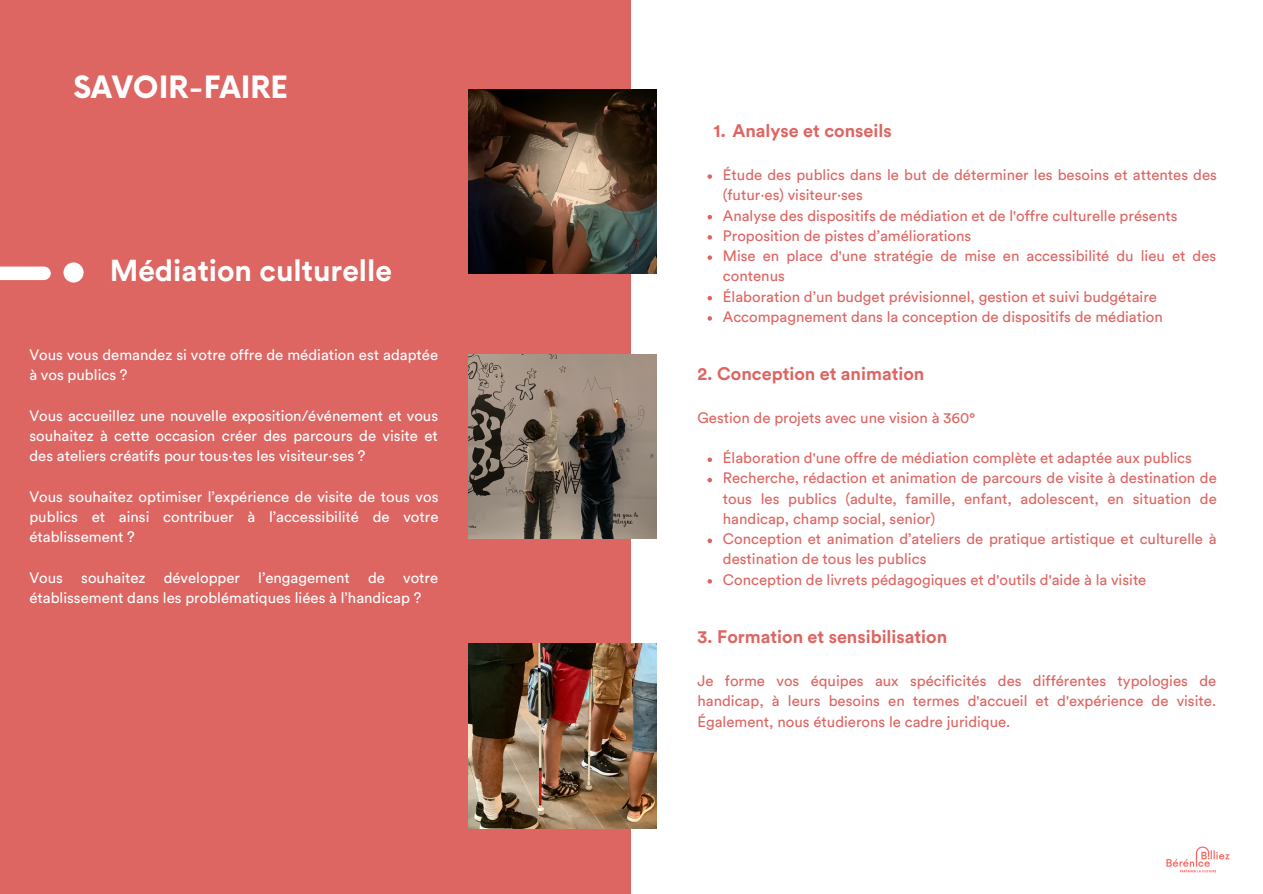
<style>
.page{position:relative;width:1263px;height:894px;background:#fff}
.page>*{position:absolute;margin:0;border:0;box-sizing:border-box;transform-origin:0 0}
.t1{font:700 30px "Circular Std";color:#fff}
.t2{font:700 30px "Now Alt";color:#fff}
.t3{font:700 18px "Circular Std";color:#dd6562}
.t4{font:15px/20.2px "Circular Std";color:#dd6562}
.t5{font:15px/20.2px "Circular Std";color:#fff}
</style>
<div class="page">
<div style="left:0;top:0;width:631px;height:893px;background:#dd6562"></div>
<svg style="left:0;top:266px;width:51px;height:14px"></svg>
<div style="left:63px;top:262px;width:21px;height:20px;background:#fff;border-radius:50%"></div>
<img style="left:469px;top:354px;width:188px;height:184px">
<img style="left:469px;top:643px;width:188px;height:185px">
<img style="left:469px;top:89px;width:188px;height:185px">
<img style="left:1166px;top:846px;width:64px;height:27px">
<svg style="left:707px;top:174px;width:5px;height:5px"></svg>
<svg style="left:707px;top:215px;width:5px;height:4px"></svg>
<svg style="left:707px;top:235px;width:5px;height:4px"></svg>
<svg style="left:707px;top:255px;width:5px;height:5px"></svg>
<svg style="left:707px;top:296px;width:5px;height:4px"></svg>
<svg style="left:707px;top:316px;width:5px;height:4px"></svg>
<svg style="left:707px;top:457px;width:5px;height:5px"></svg>
<svg style="left:707px;top:477px;width:5px;height:5px"></svg>
<svg style="left:707px;top:538px;width:5px;height:5px"></svg>
<svg style="left:707px;top:579px;width:5px;height:4px"></svg>
<h1 class="t2" style="left:74px;top:71px;width:216px">SAVOIR-FAIRE</h1>
<h1 class="t1" style="left:110px;top:256px;width:284px">Médiation culturelle</h1>
<p class="t5" style="left:29px;top:345px;width:410px">Vous vous demandez si votre offre de médiation est adaptée à vos publics ?</p>
<p class="t5" style="left:29px;top:406px;width:410px;text-align:justify">Vous accueillez une nouvelle exposition/événement et vous souhaitez à cette occasion créer des parcours de visite et des ateliers créatifs pour tous·tes les visiteur·ses ?</p>
<p class="t5" style="left:29px;top:487px;width:411px;text-align:justify">Vous souhaitez optimiser l’expérience de visite de tous vos publics et ainsi contribuer à l’accessibilité de votre établissement ?</p>
<p class="t5" style="left:29px;top:568px;width:410px">Vous souhaitez développer l’engagement de votre établissement dans les problématiques liées à l’handicap ?</p>
<p class="t3" style="left:713px;top:123px;width:180px">1. Analyse et conseils</p>
<p class="t4" style="left:723px;top:165px;width:496px">Étude des publics dans le but de déterminer les besoins et attentes des (futur·es) visiteur·ses<br>Analyse des dispositifs de médiation et de l'offre culturelle présents Proposition de pistes d’améliorations<br>Mise en place d'une stratégie de mise en accessibilité du lieu et des contenus<br>Élaboration d’un budget prévisionnel, gestion et suivi budgétaire Accompagnement dans la conception de dispositifs de médiation</p>
<p class="t3" style="left:697px;top:365px;width:228px">2. Conception et animation</p>
<p class="t4" style="left:697px;top:408px;width:279px">Gestion de projets avec une vision à 360°</p>
<p class="t4" style="left:723px;top:448px;width:495px">Élaboration d'une offre de médiation complète et adaptée aux publics Recherche, rédaction et animation de parcours de visite à destination de tous les publics (adulte, famille, enfant, adolescent, en situation de handicap, champ social, senior)<br>Conception et animation d’ateliers de pratique artistique et culturelle à destination de tous les publics<br>Conception de livrets pédagogiques et d'outils d'aide à la visite</p>
<p class="t3" style="left:697px;top:628px;width:251px">3. Formation et sensibilisation</p>
<p class="t4" style="left:697px;top:671px;width:520px;text-align:justify">Je forme vos équipes aux spécificités des différentes typologies de handicap, à leurs besoins en termes d'accueil et d'expérience de visite.<br>Également, nous étudierons le cadre juridique.</p>
</div>
